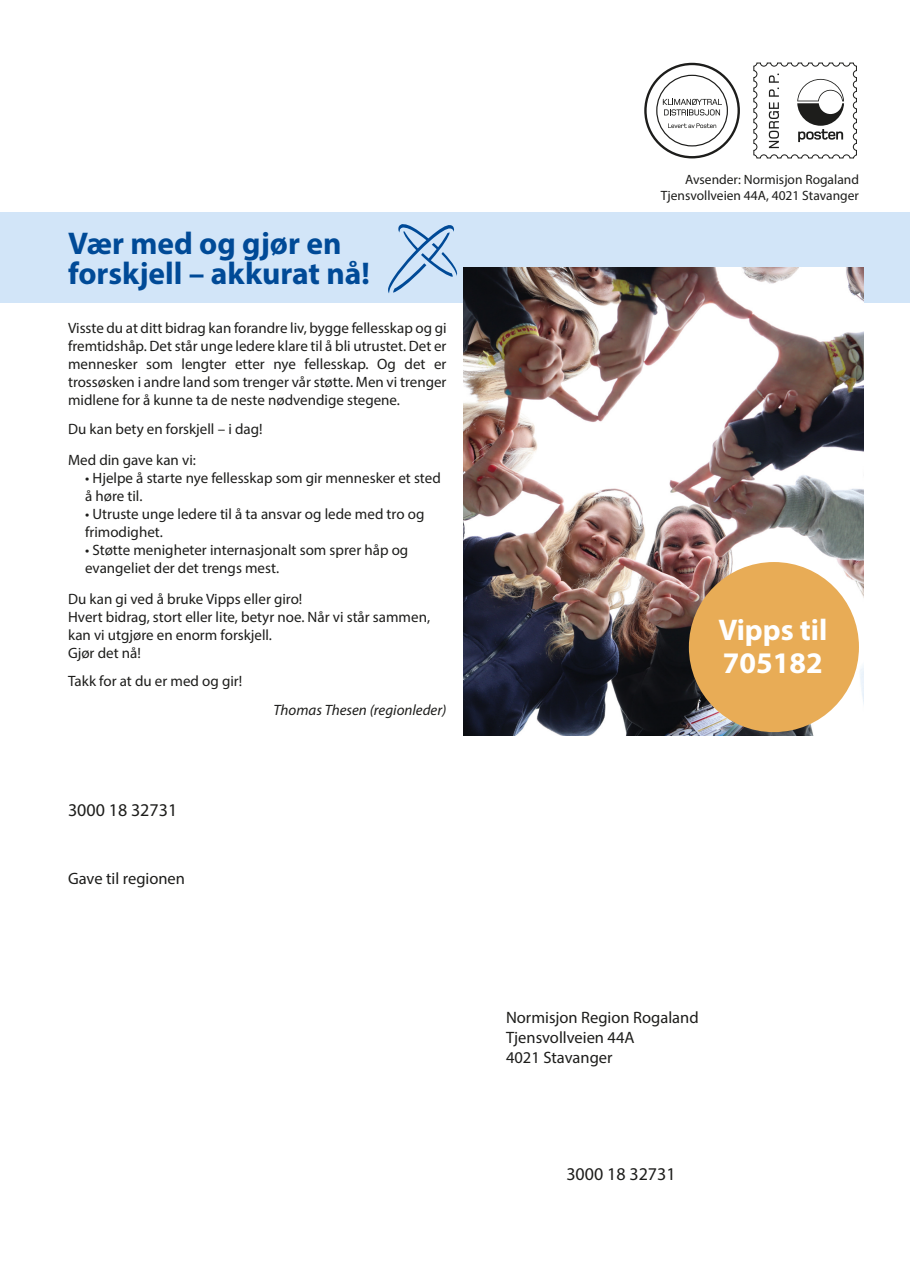
<style>
.page{position:relative;width:910px;height:1280px;background:#fff}
.page>*{position:absolute;margin:0;border:0;box-sizing:border-box;transform-origin:0 0}
.t1{font:700 31.5px/30px "Myriad Pro";color:#004a97}
.t2{font:700 30px/33px "Myriad Pro";color:#fff}
.t3{font:18px "Myriad Pro";color:#1d1d1b}
.t4{font:16.5px/19.8px "Myriad Pro";color:#1d1d1b}
.t5{font:15px/18px "Myriad Pro";color:#1d1d1b}
.t6{font:italic 15px "Myriad Pro";color:#1d1d1b}
.t7{font:13.5px/16.2px "Myriad Pro";color:#1d1d1b;text-align:right}
</style>
<div class="page">
<svg style="left:753px;top:63px;width:104px;height:95px"></svg>
<svg style="left:644px;top:63px;width:96px;height:95px"></svg>
<div style="left:0;top:213px;width:910px;height:90px;background:#d2e5f8"></div>
<img style="left:463px;top:268px;width:400px;height:468px">
<svg style="left:388px;top:224px;width:69px;height:69px"></svg>
<div style="left:689px;top:562px;width:170px;height:170px;background:#e8ac56;border-radius:50%"></div>
<h1 class="t1" style="left:68px;top:228px;width:303px">Vær med og gjør en forskjell – akkurat nå!</h1>
<p class="t5" style="left:68px;top:319px;width:380px;text-align:justify">Visste du at ditt bidrag kan forandre liv, bygge fellesskap og gi fremtidshåp. Det står unge ledere klare til å bli utrustet. Det er mennesker som lengter etter nye fellesskap. Og det er trossøsken i andre land som trenger vår støtte. Men vi trenger midlene for å kunne ta de neste nødvendige stegene.</p>
<p class="t5" style="left:68px;top:413px;width:196px;line-height:30.8px">Du kan bety en forskjell – i dag!<br>Med din gave kan vi:</p>
<p class="t5" style="left:85px;top:468px;width:357px">• Hjelpe å starte nye fellesskap som gir mennesker et sted å høre til.</p>
<p class="t5" style="left:85px;top:504px;width:341px">• Utruste unge ledere til å ta ansvar og lede med tro og frimodighet.</p>
<p class="t5" style="left:85px;top:540px;width:325px">• Støtte menigheter internasjonalt som sprer håp og evangeliet der det trengs mest.</p>
<p class="t5" style="left:68px;top:589px;width:364px">Du kan gi ved å bruke Vipps eller giro!<br>Hvert bidrag, stort eller lite, betyr noe. Når vi står sammen, kan vi utgjøre en enorm forskjell.<br>Gjør det nå!</p>
<p class="t5" style="left:68px;top:672px;width:176px">Takk for at du er med og gir!</p>
<p class="t6" style="left:273px;top:700px;width:174px">Thomas Thesen (regionleder)</p>
<p class="t3" style="left:68px;top:799px;width:111px">3000 18 32731</p>
<p class="t4" style="left:68px;top:868px;width:118px">Gave til regionen</p>
<p class="t7" style="left:661px;top:171px;width:200px">Avsender: Normisjon Rogaland<br>Tjensvollveien 44A, 4021 Stavanger</p>
<h2 class="t2" style="left:718px;top:613px;width:110px">Vipps til<br>705182</h2>
<p class="t4" style="left:506px;top:1007px;width:194px">Normisjon Region Rogaland<br>Tjensvollveien 44A<br>4021 Stavanger</p>
<p class="t3" style="left:566px;top:1162px;width:111px">3000 18 32731</p>
</div>
